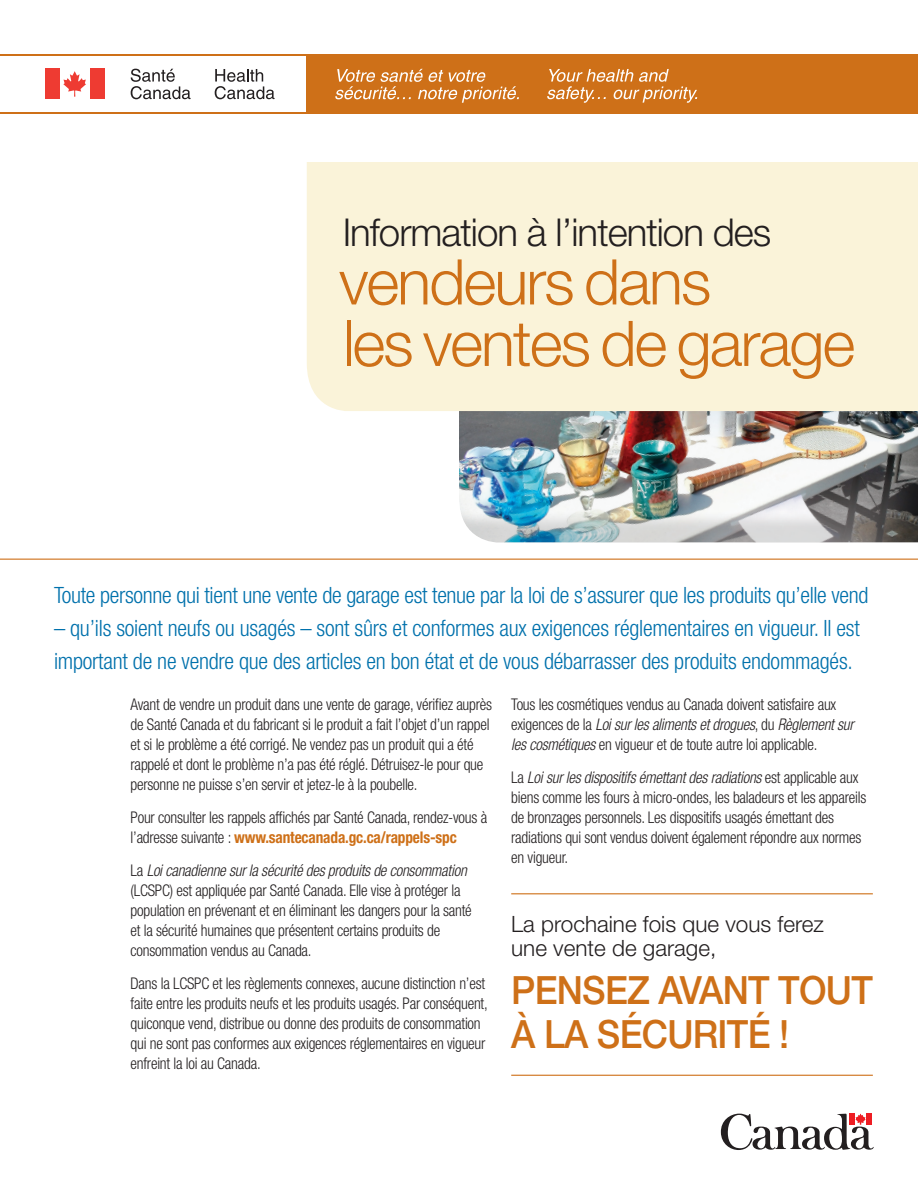
<style>
.page{position:relative;width:918px;height:1188px;background:#fff}
.page>*{position:absolute;margin:0;border:0;box-sizing:border-box;transform-origin:0 0}
.t1{font:300 63px/61.5px "Helvetica Neue";letter-spacing:-.03em;color:#ce7018}
.t2{font:500 39px/43.5px "Helvetica Neue";letter-spacing:-.02em;color:#ce7018;scale:.93 1}
.t3{font:300 38.4px "Helvetica Neue";letter-spacing:-.025em;color:#231f20}
.t4{font:300 condensed 22.5px/33px "Helvetica Neue";letter-spacing:-.01em;color:#0071ac}
.t5{font:300 22.5px/24px "Helvetica Neue";color:#231f20}
.t6{font:300 condensed 16.2px/20px "Helvetica Neue";letter-spacing:-.015em;color:#231f20;scale:.95 1}
.s1{font-weight:700;color:#ce7018}
.s2{font-style:italic}
</style>
<div class="page">
<div style="left:458px;top:392px;width:460px;height:153px;background:#231f20;opacity:.15"></div>
<div style="left:307px;top:162px;width:611px;height:249px;background:#faf3d9"></div>
<svg style="left:721px;top:1114px;width:153px;height:36px"></svg>
<hr style="left:0;top:54px;width:306px;height:2px;background:#ce7018">
<hr style="left:0;top:112px;width:306px;height:1px;background:#ce7018">
<div style="left:306px;top:54px;width:612px;height:59px;background:#ce7018"></div>
<div style="left:45px;top:69px;width:15px;height:30px;background:#ee3b32"></div>
<svg style="left:63px;top:71px;width:23px;height:26px"></svg>
<div style="left:90px;top:69px;width:14px;height:30px;background:#ee3b32"></div>
<svg style="left:215px;top:69px;width:60px;height:30px"></svg>
<svg style="left:547px;top:69px;width:150px;height:34px"></svg>
<svg style="left:335px;top:69px;width:184px;height:34px"></svg>
<svg style="left:131px;top:69px;width:60px;height:30px"></svg>
<hr style="left:0;top:559px;width:918px;height:1px;background:#ce7018">
<hr style="left:511px;top:893px;width:362px;height:1px;background:#ce7018">
<hr style="left:511px;top:1075px;width:362px;height:1px;background:#ce7018">
<h3 class="t3" style="left:343px;top:209px;width:430px">Information à l’intention des</h3>
<h1 class="t1" style="left:339px;top:250px;width:518px">vendeurs dans<br>les ventes de garage</h1>
<h3 class="t4" style="left:54px;top:578px;width:816px">Toute personne qui tient une vente de garage est tenue par la loi de s’assurer que les produits qu’elle vend</h3>
<h3 class="t4" style="left:54px;top:611px;width:807px">– qu’ils soient neufs ou usagés – sont sûrs et conformes aux exigences réglementaires en vigueur. Il est important de ne vendre que des articles en bon état et de vous débarrasser des produits endommagés.</h3>
<p class="t6" style="left:131px;top:694px;width:382px">Avant de vendre un produit dans une vente de garage, vérifiez auprès de Santé Canada et du fabricant si le produit a fait l’objet d’un rappel et si le problème a été corrigé. Ne vendez pas un produit qui a été rappelé et dont le problème n’a pas été réglé. Détruisez-le pour que personne ne puisse s’en servir et jetez-le à la poubelle.</p>
<p class="t6" style="left:131px;top:807px;width:377px">Pour consulter les rappels affichés par Santé Canada, rendez-vous à l’adresse suivante : <span class="s1">www.santecanada.gc.ca/rappels-spc</span></p>
<p class="t6" style="left:131px;top:861px;width:361px">La <span class="s2">Loi canadienne sur la sécurité des produits de consommation </span>(LCSPC) est appliquée par Santé Canada. Elle vise à protéger la population en prévenant et en éliminant les dangers pour la santé et la sécurité humaines que présentent certains produits de consommation vendus au Canada.</p>
<p class="t6" style="left:131px;top:973px;width:377px">Dans la LCSPC et les règlements connexes, aucune distinction n’est faite entre les produits neufs et les produits usagés. Par conséquent, quiconque vend, distribue ou donne des produits de consommation qui ne sont pas conformes aux exigences réglementaires en vigueur enfreint la loi au Canada.</p>
<p class="t6" style="left:511px;top:694px;width:362px">Tous les cosmétiques vendus au Canada doivent satisfaire aux exigences de la <span class="s2">Loi sur les aliments et drogues</span>, du <span class="s2">Règlement sur les cosmétiques</span> en vigueur et de toute autre loi applicable.</p>
<p class="t6" style="left:511px;top:768px;width:375px">La <span class="s2">Loi sur les dispositifs émettant des radiations</span> est applicable aux biens comme les fours à micro-ondes, les baladeurs et les appareils de bronzages personnels. Les dispositifs usagés émettant des radiations qui sont vendus doivent également répondre aux normes en vigueur.</p>
<h3 class="t5" style="left:511px;top:912px;width:314px">La prochaine fois que vous ferez une vente de garage,</h3>
<h2 class="t2" style="left:511px;top:968px;width:390px">PENSEZ AVANT TOUT<br>À LA SÉCURITÉ !</h2>
</div>
